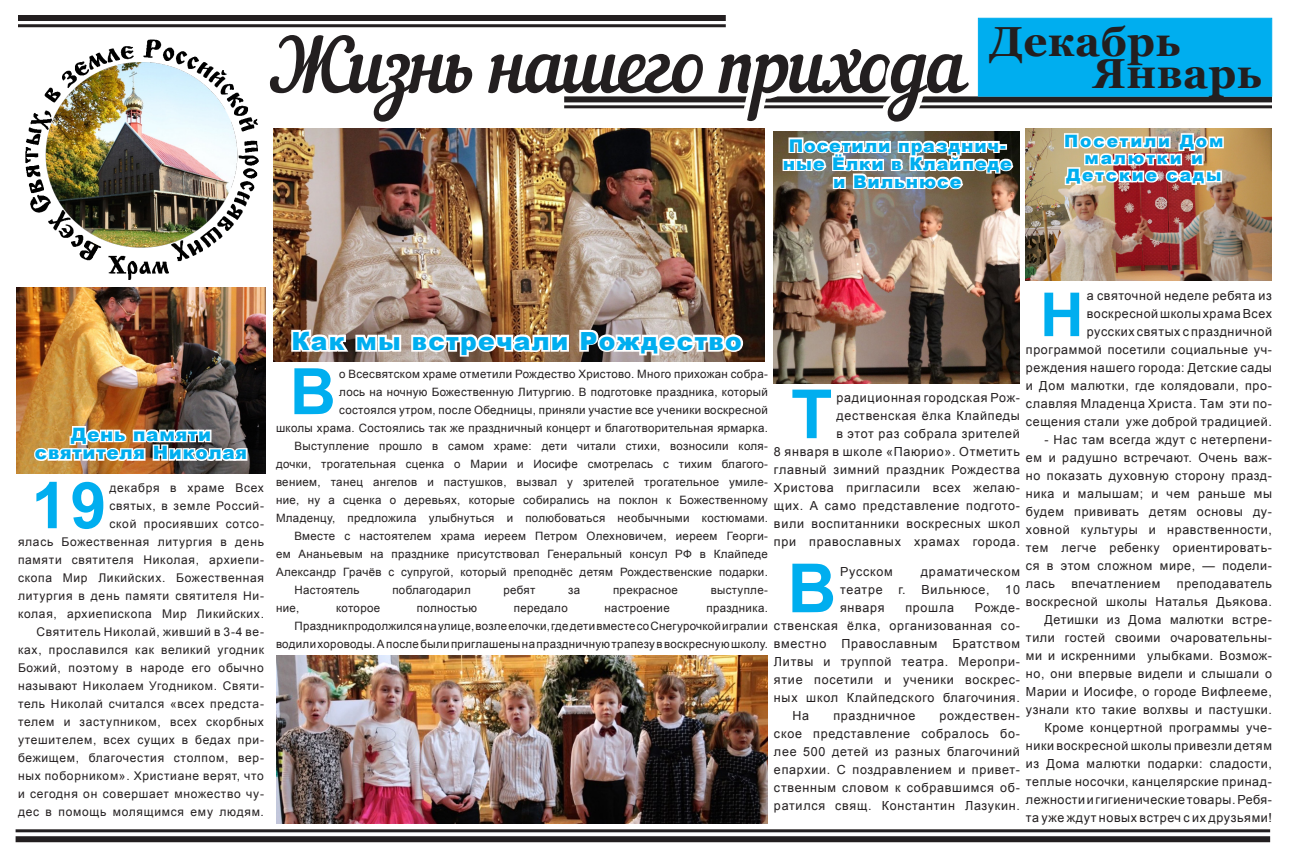
<style>
.page{position:relative;width:1290px;height:855px;background:#fff}
.page>*{position:absolute;margin:0;border:0;box-sizing:border-box;transform-origin:0 0}
.t1{font:75.5px "Nautilus Pompilius";letter-spacing:-.02em;color:#231f20}
.t2{font:700 67.8px "Arial";color:#00aeef}
.t3{font:700 64.55px "Arial";color:#00aeef}
.t4{font:700 64.05px "Arial";color:#00aeef}
.t5{font:700 60.75px "Arial";color:#00aeef}
.t6{font:700 42px "Georgia";letter-spacing:.01em;color:#231f20}
.t7{font:900 25px "Arial";letter-spacing:.05em;color:#00aeef}
.t8{font:900 18.5px "Arial";letter-spacing:.04em;color:#00aeef}
.t9{font:900 17.5px/18px "Arial";letter-spacing:.05em;color:#00aeef;text-align:center}
.t10{font:900 17px "Arial";letter-spacing:.11em;color:#00aeef}
.t11{font:12.5px/18px "Arial";letter-spacing:.05em;color:#231f20;text-align:justify}
.t12{font:12px/18px "Arial";letter-spacing:.06em;color:#231f20;text-align:right}
.t13{font:11.5px/18px "Arial";letter-spacing:.03em;color:#231f20;text-align:right}
</style>
<div class="page">
<hr style="left:564px;top:105px;width:708px;height:3px;background:#231f20">
<img style="left:17px;top:39px;width:248px;height:434px">
<div style="left:18px;top:15px;width:708px;height:6px;background:#231f20"></div>
<hr style="left:18px;top:24px;width:708px;height:3px;background:#231f20">
<div style="left:564px;top:96px;width:708px;height:6px;background:#231f20"></div>
<svg style="left:255px;top:24px;width:448px;height:111px"></svg>
<div style="left:978px;top:18px;width:294px;height:78px;background:#00aeef;border:1px solid #00aeef"></div>
<div style="left:16px;top:836px;width:1254px;height:6px;background:#231f20"></div>
<hr style="left:16px;top:829px;width:1254px;height:3px;background:#231f20">
<img style="left:273px;top:128px;width:492px;height:233px">
<svg style="left:289px;top:319px;width:114px;height:36px"></svg>
<svg style="left:409px;top:331px;width:162px;height:27px"></svg>
<svg style="left:577px;top:326px;width:169px;height:31px"></svg>
<img style="left:276px;top:655px;width:492px;height:168px">
<img style="left:774px;top:132px;width:246px;height:251px">
<img style="left:1026px;top:128px;width:245px;height:152px">
<img style="left:1062px;top:128px;width:163px;height:58px">
<img style="left:32px;top:418px;width:229px;height:45px">
<svg style="left:718px;top:35px;width:298px;height:157px"></svg>
<p class="t1" style="left:270px;top:21px;width:699px">Жизнь нашего прихода</p>
<p class="t6" style="left:989px;top:14px;width:192px">Декабрь</p>
<p class="t6" style="left:1093px;top:46px;width:170px">Январь</p>
<p class="t9" style="left:783px;top:136px;width:230px">Посетили празднич&shy;ные Ёлки в Клайпеде и Вильнюсе</p>
<p class="t10" style="left:1064px;top:128px;width:161px">Посетили Дом</p>
<p class="t10" style="left:1084px;top:145px;width:120px">малютки и</p>
<p class="t10" style="left:1066px;top:162px;width:157px">Детские сады</p>
<p class="t8" style="left:71px;top:421px;width:142px">День памяти</p>
<p class="t8" style="left:35px;top:439px;width:214px">святителя Николая</p>
<p class="t3" style="left:31px;top:460px;width:76px">19</p>
<p class="t12" style="left:18px;top:479px;width:247px">декабря в храме Всех<br>святых, в земле Россий-<br>ской просиявших сотсо-<br>ялась Божественная литургия в день памяти святителя Николая, архиепи&shy;скопа Мир Ликийских. Божественная литургия в день памяти святителя Ни&shy;колая, архиепископа Мир Ликийских.</p>
<p class="t12" style="left:18px;top:623px;width:247px;text-align:justify;text-indent:18px">Святитель Николай, живший в 3-4 ве&shy;ках, прославился как великий угодник Божий, поэтому в народе его обычно называют Николаем Угодником. Святи&shy;тель Николай считался «всех предста&shy;телем и заступником, всех скорбных утешителем, всех сущих в бедах при&shy;бежищем, благочестия столпом, вер&shy;ных поборником». Христиане верят, что и сегодня он совершает множество чу&shy;дес в помощь молящимся ему людям.</p>
<p class="t11" style="left:1026px;top:287px;width:247px;text-align:right">а святочной неделе ребята из воскресной школы храма Всех<br>русских святых с праздничной программой посетили социальные уч&shy;реждения нашего города: Детские сады и Дом малютки, где колядовали, про&shy;славляя Младенца Христа. Там эти по&shy;сещения стали уже доброй традицией.</p>
<p class="t11" style="left:1026px;top:431px;width:247px;text-indent:18px">- Нас там всегда ждут с нетерпени&shy;ем и радушно встречают. Очень важ&shy;но показать духовную сторону празд&shy;ника и малышам; и чем раньше мы будем прививать детям основы ду&shy;ховной культуры и нравственности, тем легче ребенку ориентировать&shy;ся в этом сложном мире, — подели&shy;лась</p>
<p class="t5" style="left:1040px;top:272px;width:45px">Н</p>
<p class="t7" style="left:291px;top:322px;width:452px">Как мы встречали Рождество</p>
<p class="t4" style="left:290px;top:346px;width:48px">В</p>
<p class="t13" style="left:276px;top:365px;width:493px">о Всесвятском храме отметили Рождество Христово. Много прихожан собра-<br>лось на ночную Божественную Литургию. В подготовке праздника, который<br>состоялся утром, после Обедницы, приняли участие все ученики воскресной<br>школы храма. Состоялись так же праздничный концерт и благотворительная ярмарка.</p>
<p class="t13" style="left:276px;top:437px;width:493px;text-align:justify;text-indent:18px">Выступление прошло в самом храме: дети читали стихи, возносили коля&shy;дочки, трогательная сценка о Марии и Иосифе смотрелась с тихим благого&shy;вением, танец ангелов и пастушков, вызвал у зрителей трогательное умиле&shy;ние, ну а сценка о деревьях, которые собирались на поклон к Божественному Младенцу, предложила улыбнуться и полюбоваться необычными костюмами.</p>
<p class="t13" style="left:276px;top:527px;width:493px;text-align:justify;text-indent:18px">Вместе с настоятелем храма иереем Петром Олехновичем, иереем Георги&shy;ем Ананьевым на празднике присутствовал Генеральный консул РФ в Клайпеде Александр Грачёв с супругой, который преподнёс детям Рождественские подарки.</p>
<p class="t13" style="left:294px;top:581px;width:67px">Настоятель</p>
<p class="t13" style="left:392px;top:581px;width:80px">поблагодарил</p>
<p class="t13" style="left:503px;top:581px;width:33px">ребят</p>
<p class="t13" style="left:568px;top:581px;width:14px">за</p>
<p class="t13" style="left:613px;top:581px;width:66px">прекрасное</p>
<p class="t13" style="left:711px;top:581px;width:59px">выступле-</p>
<p class="t13" style="left:276px;top:599px;width:25px">ние,</p>
<p class="t13" style="left:336px;top:599px;width:46px">которое</p>
<p class="t13" style="left:417px;top:599px;width:62px">полностью</p>
<p class="t13" style="left:514px;top:599px;width:55px">передало</p>
<p class="t13" style="left:604px;top:599px;width:67px">настроение</p>
<p class="t13" style="left:706px;top:599px;width:63px">праздника.</p>
<p class="t13" style="left:276px;top:617px;width:493px">Праздник продолжился на улице, возле елочки, где дети вместе со Снегурочкой играли и водили хороводы. А после были приглашены на праздничную трапезу в воскресную школу.</p>
<p class="t2" style="left:791px;top:366px;width:43px">Т</p>
<p class="t11" style="left:774px;top:389px;width:247px;text-align:right">радиционная городская Рож&shy;дественская ёлка Клайпеды<br>в этот раз собрала зрителей<br>8 января в школе «Паюрио». Отметить главный зимний праздник Рождества<br>Христова пригласили всех желаю&shy;щих. А само представление подгото&shy;вили воспитанники воскресных школ при православных храмах города.</p>
<p class="t2" style="left:787px;top:540px;width:50px">В</p>
<p class="t11" style="left:840px;top:563px;width:54px">Русском</p>
<p class="t11" style="left:921px;top:563px;width:101px">драматическом</p>
<p class="t11" style="left:1026px;top:575px;width:247px;text-align:right">преподаватель<br>воскресной школы Наталья Дьякова.</p>
<p class="t11" style="left:1026px;top:611px;width:247px;text-indent:18px">Детишки из Дома малютки встре&shy;тили гостей своими очаровательны&shy;ми и искренними улыбками. Возмож&shy;но, они впервые видели и слышали о Марии и Иосифе, о городе Вифлееме, узнали кто такие волхвы и пастушки.</p>
<p class="t11" style="left:1026px;top:719px;width:247px;text-indent:18px">Кроме концертной программы уче&shy;ники воскресной школы привезли детям из Дома малютки подарки: сладости, теплые носочки, канцелярские принад&shy;лежности и гигиенические товары. Ребя&shy;та уже ждут новых встреч с их друзьями!</p>
<p class="t11" style="left:1071px;top:575px;width:91px">впечатлением</p>
<p class="t11" style="left:840px;top:581px;width:44px">театре</p>
<p class="t11" style="left:898px;top:581px;width:93px">г. Вильнюсе,</p>
<p class="t11" style="left:1005px;top:581px;width:16px">10</p>
<p class="t11" style="left:840px;top:599px;width:46px">января</p>
<p class="t11" style="left:905px;top:599px;width:50px">прошла</p>
<p class="t11" style="left:774px;top:599px;width:247px;text-indent:201px">Рожде&shy;ственская ёлка, организованная со&shy;вместно Православным Братством Литвы и труппой театра. Меропри&shy;ятие посетили и ученики воскрес&shy;ных школ Клайпедского благочиния.</p>
<p class="t11" style="left:792px;top:707px;width:18px">На</p>
<p class="t11" style="left:833px;top:707px;width:83px">праздничное</p>
<p class="t11" style="left:774px;top:707px;width:247px;text-indent:166px">рождествен&shy;ское представление собралось бо&shy;лее 500 детей из разных благочиний епархии. С поздравлением и привет&shy;ственным словом к собравшимся об&shy;ратился свящ. Константин Лазукин.</p>
</div>
